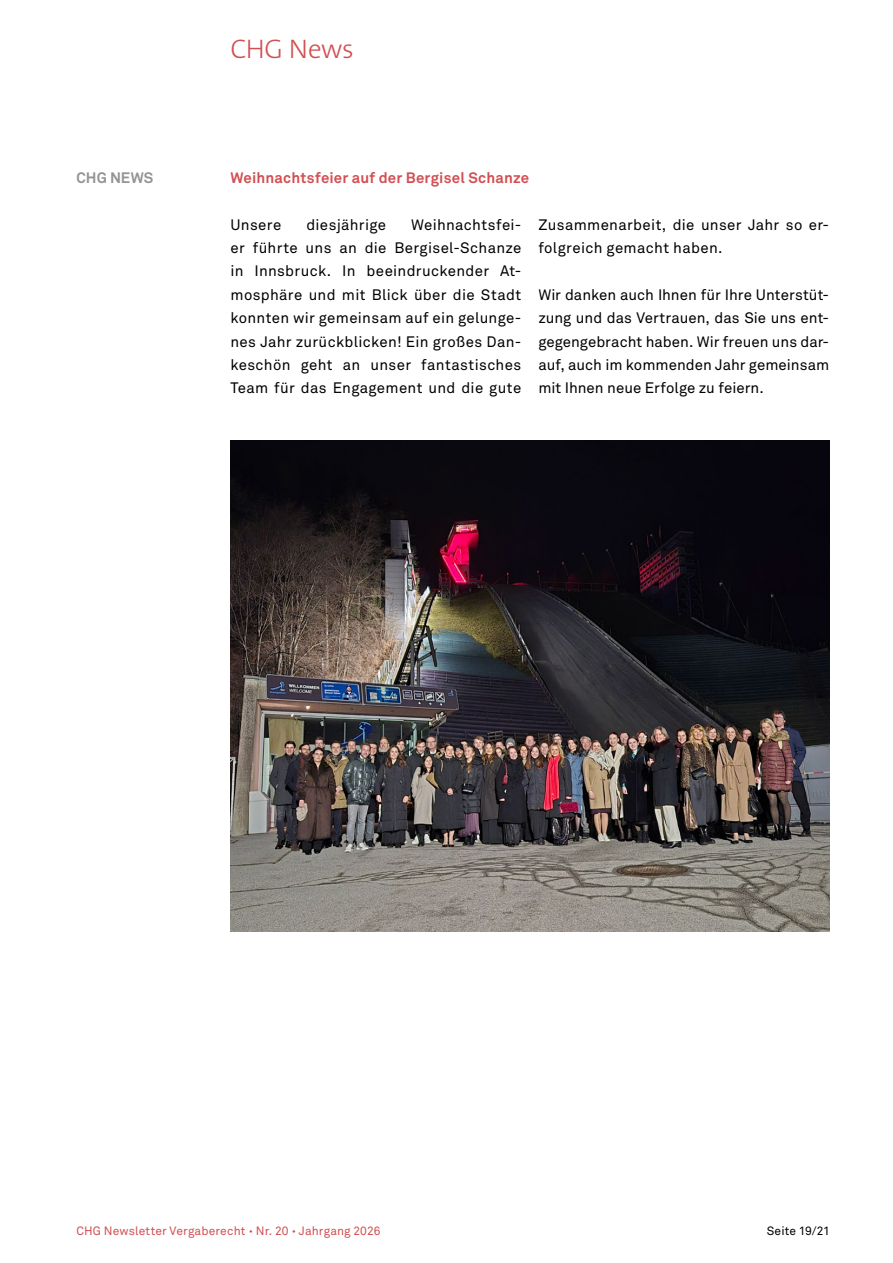
<style>
.page{position:relative;width:893px;height:1263px;background:#fff}
.page>*{position:absolute;margin:0;border:0;box-sizing:border-box;transform-origin:0 0}
.t1{font:300 27px "The Mix B W3";letter-spacing:-.015em;color:#d24f52}
.t2{font:15px/23.4px "Akkurat Pro";letter-spacing:.02em;color:#000;text-align:justify}
.t3{font:700 15px "Akkurat Pro";letter-spacing:.015em;color:#d24f52}
.t4{font:700 15px "Akkurat Pro";color:#959391}
.t5{font:12px "Akkurat Pro";letter-spacing:.01em;color:#d24f52}
.t6{font:12px "Akkurat Pro";letter-spacing:.01em;color:#000}
.s1{font-family:"The Mix B W3";font-weight:300}
</style>
<div class="page">
<img style="left:230px;top:441px;width:599px;height:490px">
<h1 class="t1" style="left:230px;top:32px;width:125px">CHG News</h1>
<p class="t4" style="left:77px;top:168px;width:78px">CHG NEWS</p>
<p class="t3" style="left:230px;top:168px;width:300px">Weihnachtsfeier auf der Bergisel Schanze</p>
<p class="t2" style="left:230px;top:213px;width:52px">Unsere</p>
<p class="t2" style="left:306px;top:213px;width:81px">diesjährige</p>
<p class="t2" style="left:230px;top:213px;width:292px;text-indent:181px">Weihnachtsfei&shy;er führte uns an die Bergisel-Schanze in Innsbruck. In beeindruckender At&shy;mosphäre und mit Blick über die Stadt konnten wir gemeinsam auf ein gelunge&shy;nes Jahr zurückblicken! Ein großes Dan&shy;keschön geht an unser fantastisches Team für das Engagement und die gute</p>
<p class="t2" style="left:538px;top:213px;width:292px">Zusammenarbeit, die unser Jahr so er&shy;folgreich gemacht haben.</p>
<p class="t2" style="left:538px;top:283px;width:292px">Wir danken auch Ihnen für Ihre Unterstüt&shy;zung und das Vertrauen, das Sie uns ent&shy;gegengebracht haben. Wir freuen uns dar&shy;auf, auch im kommenden Jahr gemeinsam mit Ihnen neue Erfolge zu feiern.</p>
<p class="t5" style="left:77px;top:1224px;width:305px">CHG Newsletter Vergaberecht <span class="s1">•</span> Nr. 20 <span class="s1">•</span> Jahrgang 2026</p>
<p class="t6" style="left:767px;top:1224px;width:65px">Seite 19/21</p>
</div>
